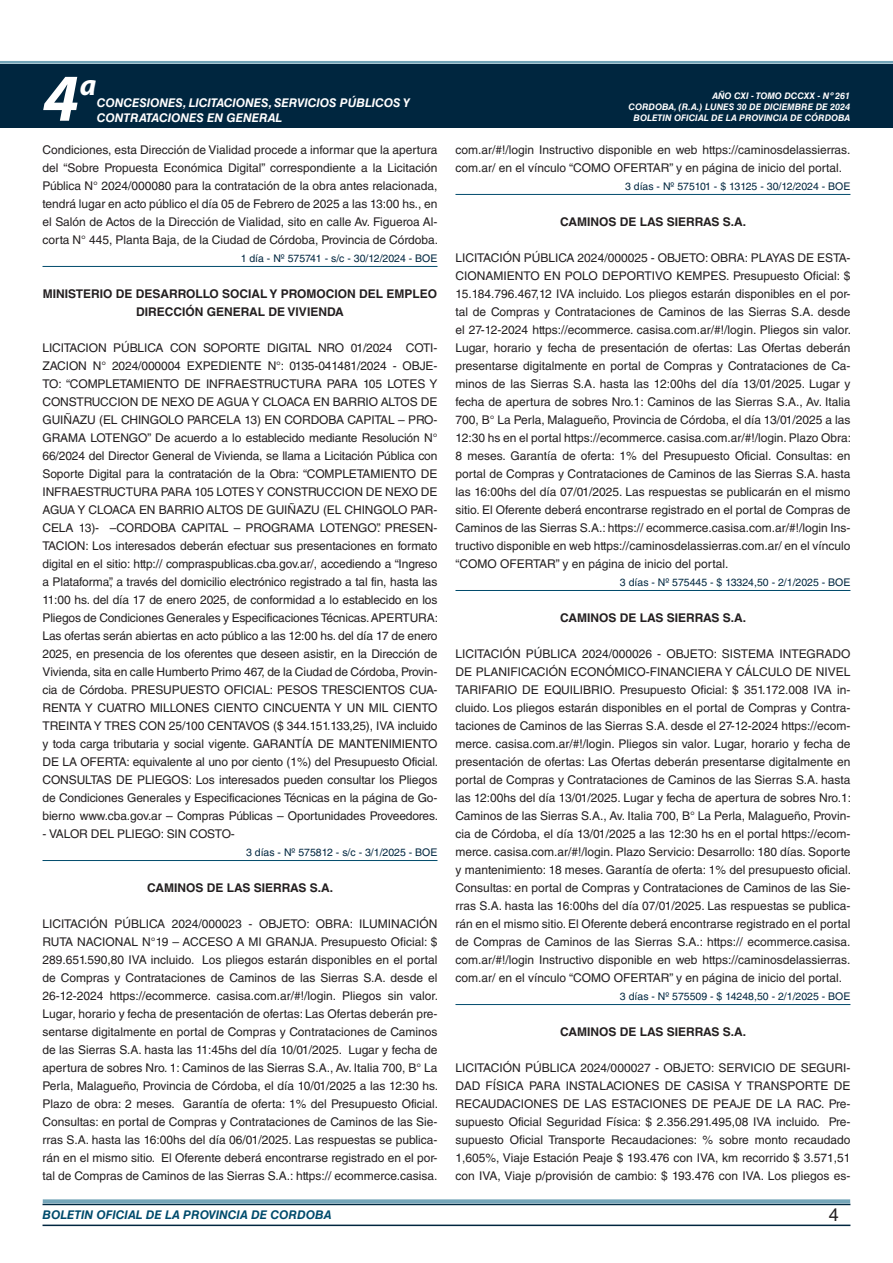
<style>
.page{position:relative;width:893px;height:1263px;background:#fff}
.page>*{position:absolute;margin:0;border:0;box-sizing:border-box;transform-origin:0 0}
.t1{font:italic 700 67.5px "Myriad Pro";color:#fff}
.t2{font:italic 700 30px "Myriad Pro";color:#fff}
.t3{font:18px "Helvetica LT Std";color:#231f20}
.TEXTO_BASE{font:12px/18px "Helvetica LT Std";color:#231f20;text-align:justify}
.RESUELVE{font:700 12px "Helvetica LT Std";color:#231f20}
.t4{font:italic 700 12px/14.4px "Helvetica LT Std";color:#fff}
.t5{font:italic 700 12px "Helvetica LT Std";color:#004b6c}
.FECHA_DE_VENCIMIENTO{font:10.5px "Helvetica LT Std";color:#00263f}
.t6{font:italic 700 9px/10.8px "Helvetica LT Std";color:#fff;text-align:right}
</style>
<div class="page">
<div style="left:0;top:61px;width:893px;height:6px;background:#fff;opacity:.75"></div>
<hr style="left:43px;top:1224px;width:807px;height:2px;background:#00263f">
<div style="left:42px;top:1198px;width:809px;height:8px;background:#fff;opacity:.75"></div>
<div style="left:0;top:64px;width:893px;height:64px;background:#00263f"></div>
<hr style="left:43px;top:266px;width:394px;height:1px;background:#004b6c">
<hr style="left:43px;top:860px;width:394px;height:1px;background:#004b6c">
<hr style="left:455px;top:194px;width:395px;height:1px;background:#004b6c">
<hr style="left:455px;top:590px;width:395px;height:1px;background:#004b6c">
<hr style="left:455px;top:1004px;width:395px;height:1px;background:#004b6c">
<h1 class="t1" style="left:43px;top:54px;width:38px">4</h1>
<h2 class="t2" style="left:80px;top:66px;width:18px">a</h2>
<p class="t4" style="left:97px;top:96px;width:315px">CONCESIONES, LICITACIONES, SERVICIOS PÚBLICOS Y<br>CONTRATACIONES EN GENERAL</p>
<p class="TEXTO_BASE" style="left:43px;top:141px;width:397px">Condiciones, esta Dirección de Vialidad procede a informar que la apertura del “Sobre Propuesta Económica Digital” correspondiente a la Licitación Pública N° 2024/000080 para la contratación de la obra antes relacionada, tendrá lugar en acto público el día 05 de Febrero de 2025 a las 13:00 hs., en el Salón de Actos de la Dirección de Vialidad, sito en calle Av. Figueroa Al&shy;corta N° 445, Planta Baja, de la Ciudad de Córdoba, Provincia de Córdoba.</p>
<p class="FECHA_DE_VENCIMIENTO" style="left:241px;top:252px;width:198px">1 día - Nº 575741 - s/c - 30/12/2024 - BOE</p>
<p class="RESUELVE" style="left:43px;top:286px;width:396px">MINISTERIO DE DESARROLLO SOCIAL Y PROMOCION DEL EMPLEO</p>
<p class="RESUELVE" style="left:136px;top:304px;width:209px">DIRECCIÓN GENERAL DE VIVIENDA</p>
<p class="TEXTO_BASE" style="left:43px;top:339px;width:397px">LICITACION PÚBLICA CON SOPORTE DIGITAL NRO 01/2024 COTI-ZACION N° 2024/000004 EXPEDIENTE N°: 0135-041481/2024 - OBJE-TO: “COMPLETAMIENTO DE INFRAESTRUCTURA PARA 105 LOTES Y CONSTRUCCION DE NEXO DE AGUA Y CLOACA EN BARRIO ALTOS DE GUIÑAZU (EL CHINGOLO PARCELA 13) EN CORDOBA CAPITAL – PRO-GRAMA LOTENGO” De acuerdo a lo establecido mediante Resolución N° 66/2024 del Director General de Vivienda, se llama a Licitación Pública con Soporte Digital para la contratación de la Obra: “COMPLETAMIENTO DE INFRAESTRUCTURA PARA 105 LOTES Y CONSTRUCCION DE NEXO DE AGUA Y CLOACA EN BARRIO ALTOS DE GUIÑAZU (EL CHINGOLO PAR-CELA 13)- –CORDOBA CAPITAL – PROGRAMA LOTENGO”. PRESEN-TACION: Los interesados deberán efectuar sus presentaciones en formato digital en el sitio: http:// compraspublicas.cba.gov.ar/, accediendo a “Ingreso a Plataforma”, a través del domicilio electrónico registrado a tal fin, hasta las 11:00 hs. del día 17 de enero 2025, de conformidad a lo establecido en los Pliegos de Condiciones Generales y Especificaciones Técnicas. APERTURA:<br>Las ofertas serán abiertas en acto público a las 12:00 hs. del día 17 de enero 2025, en presencia de los oferentes que deseen asistir, en la Dirección de Vivienda, sita en calle Humberto Primo 467, de la Ciudad de Córdoba, Provin&shy;cia de Córdoba. PRESUPUESTO OFICIAL: PESOS TRESCIENTOS CUA-RENTA Y CUATRO MILLONES CIENTO CINCUENTA Y UN MIL CIENTO TREINTA Y TRES CON 25/100 CENTAVOS ($ 344.151.133,25), IVA incluido y toda carga tributaria y social vigente. GARANTÍA DE MANTENIMIENTO DE LA OFERTA: equivalente al uno por ciento (1%) del Presupuesto Oficial.<br>CONSULTAS DE PLIEGOS: Los interesados pueden consultar los Pliegos de Condiciones Generales y Especificaciones Técnicas en la página de Go&shy;bierno www.cba.gov.ar – Compras Públicas – Oportunidades Proveedores.</p>
<p class="TEXTO_BASE" style="left:43px;top:825px;width:194px">- VALOR DEL PLIEGO: SIN COSTO-</p>
<p class="FECHA_DE_VENCIMIENTO" style="left:246px;top:846px;width:193px">3 días - Nº 575812 - s/c - 3/1/2025 - BOE</p>
<p class="RESUELVE" style="left:147px;top:880px;width:188px">CAMINOS DE LAS SIERRAS S.A.</p>
<p class="TEXTO_BASE" style="left:43px;top:915px;width:397px">LICITACIÓN PÚBLICA 2024/000023 - OBJETO: OBRA: ILUMINACIÓN RUTA NACIONAL N°19 – ACCESO A MI GRANJA. Presupuesto Oficial: $ 289.651.590,80 IVA incluido. Los pliegos estarán disponibles en el portal de Compras y Contrataciones de Caminos de las Sierras S.A. desde el 26-12-2024 https://ecommerce. casisa.com.ar/#!/login. Pliegos sin valor.<br>Lugar, horario y fecha de presentación de ofertas: Las Ofertas deberán pre&shy;sentarse digitalmente en portal de Compras y Contrataciones de Caminos de las Sierras S.A. hasta las 11:45hs del día 10/01/2025. Lugar y fecha de apertura de sobres Nro. 1: Caminos de las Sierras S.A., Av. Italia 700, B° La Perla, Malagueño, Provincia de Córdoba, el día 10/01/2025 a las 12:30 hs.<br>Plazo de obra: 2 meses. Garantía de oferta: 1% del Presupuesto Oficial.<br>Consultas: en portal de Compras y Contrataciones de Caminos de las Sie&shy;rras S.A. hasta las 16:00hs del día 06/01/2025. Las respuestas se publica&shy;rán en el mismo sitio. El Oferente deberá encontrarse registrado en el por&shy;tal de Compras de Caminos de las Sierras S.A.: https:// ecommerce.casisa.</p>
<p class="t6" style="left:629px;top:91px;width:223px">AÑO CXI - TOMO DCCXX - Nº 261<br>CORDOBA, (R.A.) LUNES 30 DE DICIEMBRE DE 2024</p>
<p class="t6" style="left:634px;top:112px;width:218px">BOLETIN OFICIAL DE LA PROVINCIA DE CÓRDOBA</p>
<p class="TEXTO_BASE" style="left:455px;top:141px;width:396px">com.ar/#!/login Instructivo disponible en web https://caminosdelassierras. com.ar/ en el vínculo “COMO OFERTAR” y en página de inicio del portal.</p>
<p class="FECHA_DE_VENCIMIENTO" style="left:625px;top:180px;width:227px">3 días - Nº 575101 - $ 13125 - 30/12/2024 - BOE</p>
<p class="RESUELVE" style="left:560px;top:214px;width:188px">CAMINOS DE LAS SIERRAS S.A.</p>
<p class="TEXTO_BASE" style="left:455px;top:249px;width:397px">LICITACIÓN PÚBLICA 2024/000025 - OBJETO: OBRA: PLAYAS DE ESTA-CIONAMIENTO EN POLO DEPORTIVO KEMPES. Presupuesto Oficial: $ 15.184.796.467,12 IVA incluido. Los pliegos estarán disponibles en el por&shy;tal de Compras y Contrataciones de Caminos de las Sierras S.A. desde el 27-12-2024 https://ecommerce. casisa.com.ar/#!/login. Pliegos sin valor.<br>Lugar, horario y fecha de presentación de ofertas: Las Ofertas deberán presentarse digitalmente en portal de Compras y Contrataciones de Ca&shy;minos de las Sierras S.A. hasta las 12:00hs del día 13/01/2025. Lugar y fecha de apertura de sobres Nro.1: Caminos de las Sierras S.A., Av. Italia 700, B° La Perla, Malagueño, Provincia de Córdoba, el día 13/01/2025 a las 12:30 hs en el portal https://ecommerce. casisa.com.ar/#!/login. Plazo Obra:<br>8 meses. Garantía de oferta: 1% del Presupuesto Oficial. Consultas: en portal de Compras y Contrataciones de Caminos de las Sierras S.A. hasta las 16:00hs del día 07/01/2025. Las respuestas se publicarán en el mismo sitio. El Oferente deberá encontrarse registrado en el portal de Compras de Caminos de las Sierras S.A.: https:// ecommerce.casisa.com.ar/#!/login Ins&shy;tructivo disponible en web https://caminosdelassierras.com.ar/ en el vínculo “COMO OFERTAR” y en página de inicio del portal.</p>
<p class="FECHA_DE_VENCIMIENTO" style="left:620px;top:576px;width:232px">3 días - Nº 575445 - $ 13324,50 - 2/1/2025 - BOE</p>
<p class="RESUELVE" style="left:560px;top:610px;width:188px">CAMINOS DE LAS SIERRAS S.A.</p>
<p class="TEXTO_BASE" style="left:455px;top:645px;width:397px">LICITACIÓN PÚBLICA 2024/000026 - OBJETO: SISTEMA INTEGRADO DE PLANIFICACIÓN ECONÓMICO-FINANCIERA Y CÁLCULO DE NIVEL TARIFARIO DE EQUILIBRIO. Presupuesto Oficial: $ 351.172.008 IVA in&shy;cluido. Los pliegos estarán disponibles en el portal de Compras y Contra&shy;taciones de Caminos de las Sierras S.A. desde el 27-12-2024 https://ecom&shy;merce. casisa.com.ar/#!/login. Pliegos sin valor. Lugar, horario y fecha de presentación de ofertas: Las Ofertas deberán presentarse digitalmente en portal de Compras y Contrataciones de Caminos de las Sierras S.A. hasta las 12:00hs del día 13/01/2025. Lugar y fecha de apertura de sobres Nro.1:<br>Caminos de las Sierras S.A., Av. Italia 700, B° La Perla, Malagueño, Provin&shy;cia de Córdoba, el día 13/01/2025 a las 12:30 hs en el portal https://ecom&shy;merce. casisa.com.ar/#!/login. Plazo Servicio: Desarrollo: 180 días. Soporte y mantenimiento: 18 meses. Garantía de oferta: 1% del presupuesto oficial.<br>Consultas: en portal de Compras y Contrataciones de Caminos de las Sie&shy;rras S.A. hasta las 16:00hs del día 07/01/2025. Las respuestas se publica&shy;rán en el mismo sitio. El Oferente deberá encontrarse registrado en el portal de Compras de Caminos de las Sierras S.A.: https:// ecommerce.casisa. com.ar/#!/login Instructivo disponible en web https://caminosdelassierras. com.ar/ en el vínculo “COMO OFERTAR” y en página de inicio del portal.</p>
<p class="FECHA_DE_VENCIMIENTO" style="left:620px;top:990px;width:232px">3 días - Nº 575509 - $ 14248,50 - 2/1/2025 - BOE</p>
<p class="RESUELVE" style="left:560px;top:1024px;width:188px">CAMINOS DE LAS SIERRAS S.A.</p>
<p class="TEXTO_BASE" style="left:455px;top:1059px;width:396px">LICITACIÓN PÚBLICA 2024/000027 - OBJETO: SERVICIO DE SEGURI-DAD FÍSICA PARA INSTALACIONES DE CASISA Y TRANSPORTE DE RECAUDACIONES DE LAS ESTACIONES DE PEAJE DE LA RAC. Pre&shy;supuesto Oficial Seguridad Física: $ 2.356.291.495,08 IVA incluido. Pre&shy;supuesto Oficial Transporte Recaudaciones: % sobre monto recaudado 1,605%, Viaje Estación Peaje $ 193.476 con IVA, km recorrido $ 3.571,51 con IVA, Viaje p/provisión de cambio: $ 193.476 con IVA. Los pliegos es-</p>
<p class="t5" style="left:43px;top:1208px;width:290px">BOLETIN OFICIAL DE LA PROVINCIA DE CORDOBA</p>
<h3 class="t3" style="left:829px;top:1204px;width:12px">4</h3>
</div>
